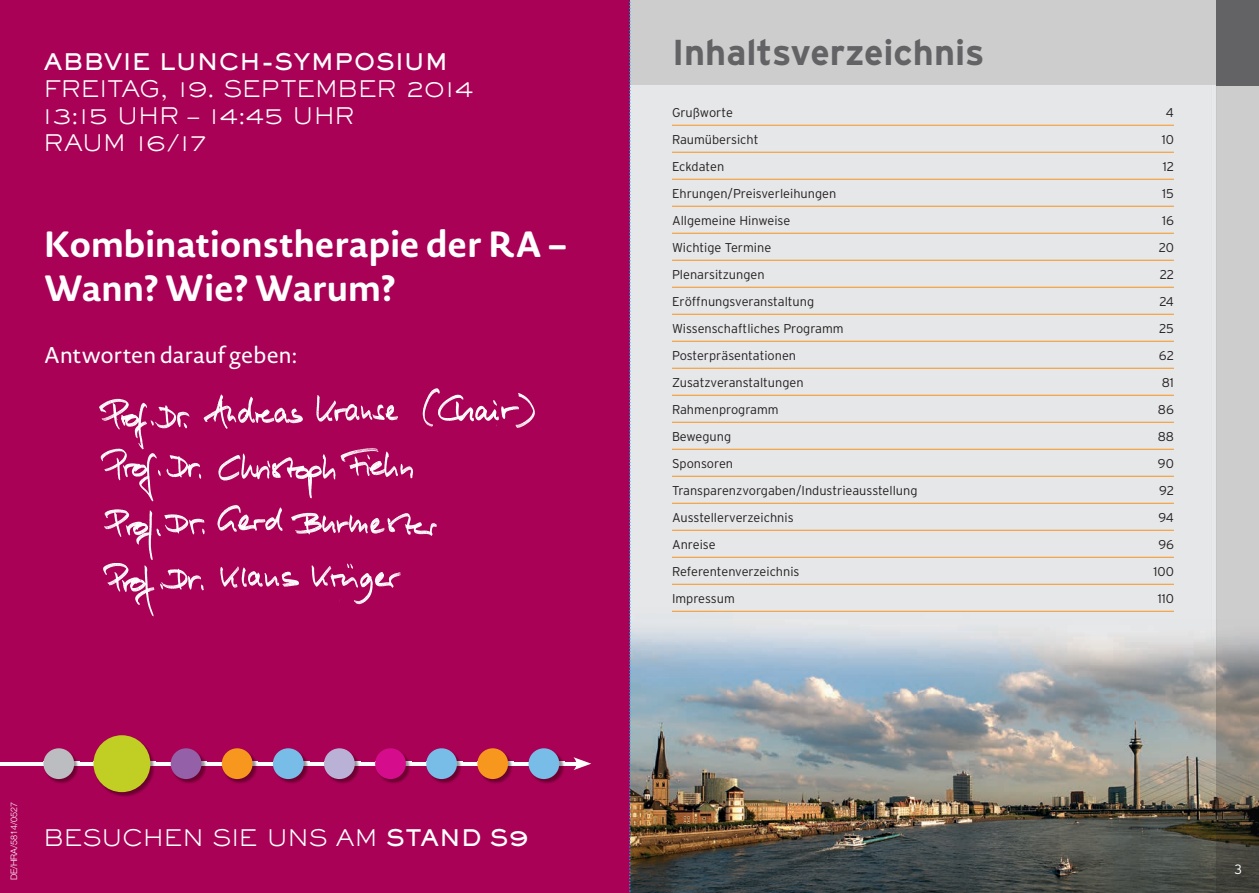
<style>
.page{position:relative;width:1259px;height:893px;background:#fff}
.page>*{position:absolute;margin:0;border:0;box-sizing:border-box;transform-origin:0 0}
.t1{font:700 36px/44.7px "Novel Sans Rd Pro";color:#fff}
.t2{font:700 36px "Interstate";color:#636366}
.t3{font:300 22.5px/27px "Sackers Gothic Std";letter-spacing:-.03em;color:#fff}
.t4{font:800 22.5px "Sackers Gothic Std";color:#fff}
.t5{font:22.5px "Novel Sans Rd Pro";color:#fff}
.t6{font:300 13.5px "Interstate";color:#fff}
.t7{font:300 12.75px "Interstate";color:#231f20}
.t8{font:300 9px "Helvetica Neue LT Std";color:#fff}
.s1{font-weight:800}
</style>
<div class="page">
<img style="left:631px;top:85px;width:585px;height:808px">
<div style="left:0;top:0;width:629px;height:893px;background:#a90156"></div>
<img style="left:99px;top:388px;width:436px;height:56px">
<img style="left:103px;top:563px;width:298px;height:54px">
<img style="left:100px;top:444px;width:313px;height:43px">
<img style="left:104px;top:487px;width:333px;height:73px">
<hr style="left:0;top:762px;width:580px;height:3px;background:#fff">
<svg style="left:573px;top:757px;width:18px;height:13px"></svg>
<img style="left:46px;top:749px;width:34px;height:34px">
<img style="left:74px;top:762px;width:6px;height:3px">
<div style="left:43px;top:748px;width:31px;height:31px;background:#bcbdc0;border-radius:50%"></div>
<img style="left:96px;top:736px;width:59px;height:61px">
<img style="left:150px;top:762px;width:5px;height:3px">
<div style="left:93px;top:735px;width:57px;height:57px;background:#c1ce23;border-radius:50%"></div>
<img style="left:171px;top:749px;width:36px;height:34px">
<img style="left:201px;top:762px;width:6px;height:3px">
<div style="left:171px;top:748px;width:30px;height:31px;background:#9460a8;border-radius:50%"></div>
<img style="left:222px;top:749px;width:36px;height:34px">
<img style="left:252px;top:762px;width:6px;height:3px">
<div style="left:222px;top:748px;width:30px;height:31px;background:#f7971d;border-radius:50%"></div>
<img style="left:273px;top:749px;width:36px;height:34px">
<img style="left:304px;top:762px;width:5px;height:3px">
<div style="left:273px;top:748px;width:31px;height:31px;background:#78bde8;border-radius:50%"></div>
<img style="left:531px;top:749px;width:33px;height:34px">
<img style="left:559px;top:762px;width:5px;height:3px">
<div style="left:528px;top:748px;width:31px;height:31px;background:#78bde8;border-radius:50%"></div>
<img style="left:324px;top:749px;width:36px;height:34px">
<img style="left:355px;top:762px;width:5px;height:3px">
<div style="left:324px;top:748px;width:31px;height:31px;background:#b9b1d6;border-radius:50%"></div>
<img style="left:427px;top:749px;width:35px;height:34px">
<img style="left:457px;top:762px;width:5px;height:3px">
<div style="left:426px;top:748px;width:31px;height:31px;background:#78bde8;border-radius:50%"></div>
<img style="left:480px;top:749px;width:33px;height:34px">
<img style="left:508px;top:762px;width:5px;height:3px">
<div style="left:477px;top:748px;width:31px;height:31px;background:#f7971d;border-radius:50%"></div>
<img style="left:376px;top:753px;width:35px;height:30px">
<img style="left:406px;top:762px;width:5px;height:3px">
<div style="left:375px;top:748px;width:31px;height:31px;background:#d50d8c;border-radius:50%"></div>
<svg style="left:1216px;top:85px;width:43px;height:808px;background:#b1afac"></svg>
<div style="left:629px;top:0;width:630px;height:85px;background:#cecdce"></div>
<div style="left:1216px;top:0;width:43px;height:85px;background:#636366"></div>
<hr style="left:672px;top:125px;width:502px;height:1px;background:#f7931d">
<hr style="left:672px;top:152px;width:502px;height:1px;background:#f7931d">
<hr style="left:672px;top:179px;width:502px;height:1px;background:#f7931d">
<hr style="left:672px;top:206px;width:502px;height:1px;background:#f7931d">
<hr style="left:672px;top:233px;width:502px;height:1px;background:#f7931d">
<hr style="left:672px;top:260px;width:502px;height:1px;background:#f7931d">
<hr style="left:672px;top:287px;width:502px;height:1px;background:#f7931d">
<hr style="left:672px;top:314px;width:502px;height:1px;background:#f7931d">
<hr style="left:672px;top:341px;width:502px;height:1px;background:#f7931d">
<hr style="left:672px;top:368px;width:502px;height:1px;background:#f7931d">
<hr style="left:672px;top:395px;width:502px;height:1px;background:#f7931d">
<hr style="left:672px;top:422px;width:502px;height:1px;background:#f7931d">
<hr style="left:672px;top:449px;width:502px;height:1px;background:#f7931d">
<hr style="left:672px;top:476px;width:502px;height:1px;background:#f7931d">
<hr style="left:672px;top:503px;width:502px;height:1px;background:#f7931d">
<hr style="left:672px;top:530px;width:502px;height:1px;background:#f7931d">
<hr style="left:672px;top:557px;width:502px;height:1px;background:#f7931d">
<hr style="left:672px;top:584px;width:502px;height:1px;background:#f7931d">
<hr style="left:672px;top:611px;width:502px;height:1px;background:#f7931d">
<svg style="left:629px;top:0;width:2px;height:893px;background:#8780ac"></svg>
<h2 class="t4" style="left:44px;top:46px;width:406px">ABBVIE LUNCH-SYMPOSIUM</h2>
<h2 class="t3" style="left:41px;top:75px;width:435px">FREITAG, 19. SEPTEMBER 2014<br>13:15 UHR – 14:45 UHR<br>RAUM 16/17</h2>
<h1 class="t1" style="left:44px;top:220px;width:524px">Kombinationstherapie der RA –<br>Wann? Wie? Warum?</h1>
<h2 class="t5" style="left:44px;top:339px;width:255px">Antworten darauf geben:</h2>
<p class="t8" style="left:9px;top:880px;width:80px;rotate:-90deg">DE/HRA/5814/0527</p>
<h2 class="t3" style="left:44px;top:824px;width:486px">BESUCHEN SIE UNS AM <span class="s1">STAND S9</span></h2>
<h1 class="t2" style="left:672px;top:32px;width:314px">Inhaltsverzeichnis</h1>
<p class="t7" style="left:672px;top:105px;width:62px">Grußworte</p>
<p class="t7" style="left:1166px;top:105px;width:9px">4</p>
<p class="t7" style="left:672px;top:132px;width:88px">Raumübersicht</p>
<p class="t7" style="left:1161px;top:132px;width:14px">10</p>
<p class="t7" style="left:672px;top:159px;width:54px">Eckdaten</p>
<p class="t7" style="left:1162px;top:159px;width:13px">12</p>
<p class="t7" style="left:672px;top:186px;width:166px">Ehrungen/Preisverleihungen</p>
<p class="t7" style="left:1162px;top:186px;width:13px">15</p>
<p class="t7" style="left:672px;top:213px;width:120px">Allgemeine Hinweise</p>
<p class="t7" style="left:1162px;top:213px;width:13px">16</p>
<p class="t7" style="left:672px;top:240px;width:101px">Wichtige Termine</p>
<p class="t7" style="left:1158px;top:240px;width:17px">20</p>
<p class="t7" style="left:672px;top:267px;width:94px">Plenarsitzungen</p>
<p class="t7" style="left:1159px;top:267px;width:16px">22</p>
<p class="t7" style="left:672px;top:294px;width:144px">Eröffnungsveranstaltung</p>
<p class="t7" style="left:1159px;top:294px;width:16px">24</p>
<p class="t7" style="left:672px;top:321px;width:173px">Wissenschaftliches Programm</p>
<p class="t7" style="left:1159px;top:321px;width:16px">25</p>
<p class="t7" style="left:672px;top:348px;width:126px">Posterpräsentationen</p>
<p class="t7" style="left:1159px;top:348px;width:16px">62</p>
<p class="t7" style="left:672px;top:375px;width:133px">Zusatzveranstaltungen</p>
<p class="t7" style="left:1162px;top:375px;width:14px">81</p>
<p class="t7" style="left:672px;top:402px;width:108px">Rahmenprogramm</p>
<p class="t7" style="left:1158px;top:402px;width:17px">86</p>
<p class="t7" style="left:672px;top:429px;width:61px">Bewegung</p>
<p class="t7" style="left:1157px;top:429px;width:18px">88</p>
<p class="t7" style="left:672px;top:456px;width:63px">Sponsoren</p>
<p class="t7" style="left:1158px;top:456px;width:18px">90</p>
<p class="t7" style="left:672px;top:483px;width:247px">Transparenzvorgaben/Industrieausstellung</p>
<p class="t7" style="left:1159px;top:483px;width:16px">92</p>
<p class="t7" style="left:672px;top:510px;width:123px">Ausstellerverzeichnis</p>
<p class="t7" style="left:1158px;top:510px;width:17px">94</p>
<p class="t7" style="left:672px;top:537px;width:45px">Anreise</p>
<p class="t7" style="left:1158px;top:537px;width:17px">96</p>
<p class="t7" style="left:672px;top:564px;width:129px">Referentenverzeichnis</p>
<p class="t7" style="left:1153px;top:564px;width:22px">100</p>
<p class="t7" style="left:672px;top:591px;width:64px">Impressum</p>
<p class="t7" style="left:1157px;top:591px;width:18px">110</p>
<p class="t6" style="left:1234px;top:862px;width:9px">3</p>
</div>
